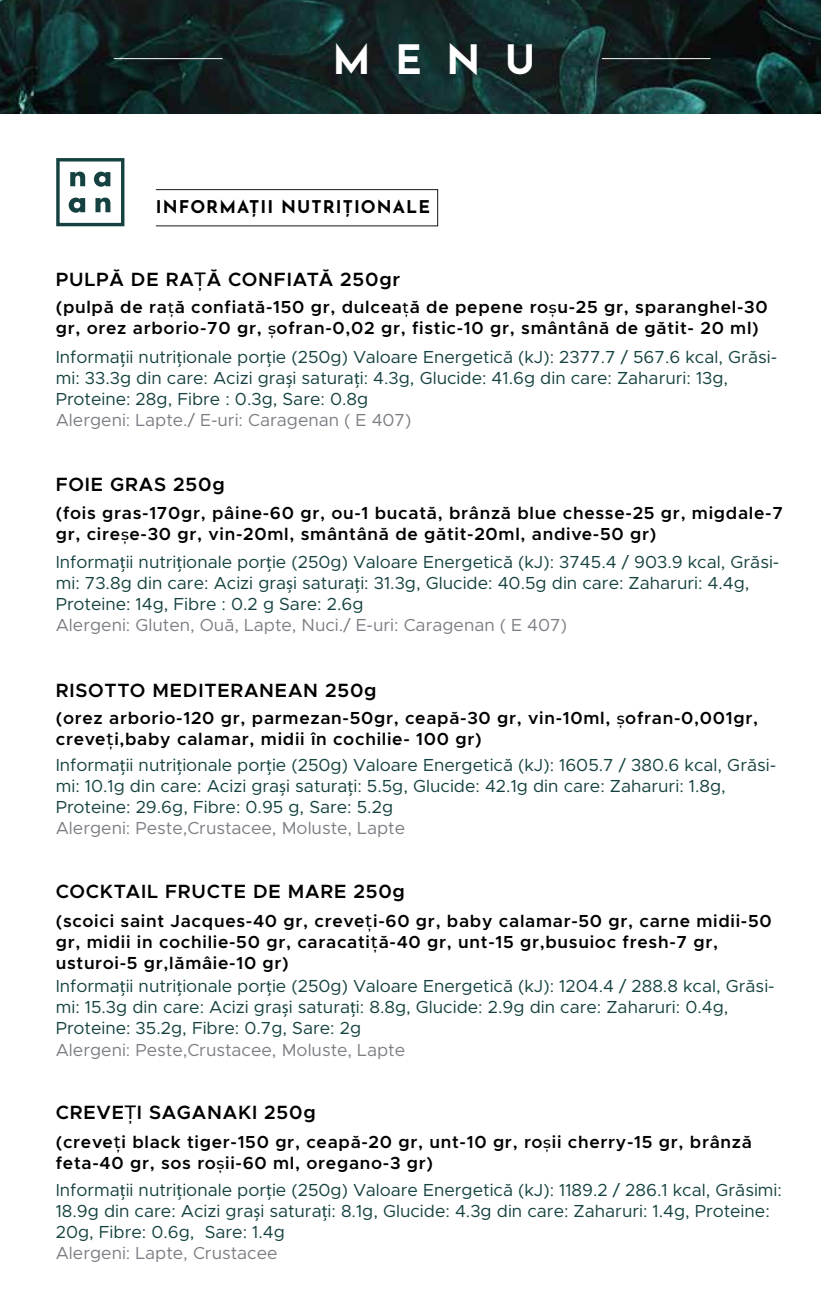
<style>
.page{position:relative;width:821px;height:1312px;background:#fff}
.page>*{position:absolute;margin:0;border:0;box-sizing:border-box;transform-origin:0 0}
.t1{font:700 40.43px "Josefin Sans";color:#fff}
.t2{font:600 19.25px "Metropolis";letter-spacing:.04em;color:#000}
.t3{font:17.5px/21px "Metropolis";color:#154240}
.t4{font:600 17.5px/21px "Metropolis";letter-spacing:.04em;color:#000}
.t5{font:17.5px "Metropolis";color:#7b7e84}
.t6{font:700 17.5px "Josefin Sans";letter-spacing:.06em;color:#000}
.s1{font-family:"Montserrat";font-weight:100}
.s2{font-family:"Montserrat";font-weight:100;font-size:15.75px}
.s3{font-family:"Myriad Pro"}
</style>
<div class="page">
<img style="left:0;top:0;width:820px;height:114px">
<div style="left:156px;top:189px;width:282px;height:37px;border:1px solid #171819"></div>
<hr style="left:601px;top:58px;width:109px;height:1px;background:#fff">
<hr style="left:114px;top:58px;width:108px;height:1px;background:#fff">
<svg style="left:56px;top:158px;width:68px;height:68px"></svg>
<h1 class="t1" style="left:332px;top:30px;width:204px">MENU</h1>
<p class="t6" style="left:156px;top:194px;width:275px">INFORMAȚII NUTRIȚIONALE</p>
<p class="t2" style="left:56px;top:267px;width:346px">PULPĂ DE RA<span class="s1">Ț</span>Ă CONFIATĂ 250gr</p>
<p class="t4" style="left:56px;top:297px;width:713px">(pulpă de ra<span class="s2">ț</span>ă confiată-150 gr, dulcea<span class="s2">ț</span>ă de pepene ro<span class="s2">ș</span>u-25 gr, sparanghel-30 gr, orez arborio-70 gr, <span class="s2">ș</span>ofran-0,02 gr, fistic-10 gr, smântână de gătit- 20 ml)</p>
<p class="t3" style="left:56px;top:346px;width:722px">Informa<span class="s3">ț</span>ii nutri<span class="s3">ț</span>ionale por<span class="s3">ț</span>ie (250g) Valoare Energetică (kJ): 2377.7 / 567.6 kcal, Grăsi&shy;mi: 33.3g din care: Acizi gra<span class="s3">ș</span>i satura<span class="s3">ț</span>i: 4.3g, Glucide: 41.6g din care: Zaharuri: 13g,<br>Proteine: 28g, Fibre : 0.3g, Sare: 0.8g</p>
<p class="t5" style="left:56px;top:409px;width:357px">Alergeni: Lapte./ E-uri: Caragenan ( E 407)</p>
<p class="t2" style="left:56px;top:472px;width:170px">FOIE GRAS 250g</p>
<p class="t4" style="left:56px;top:502px;width:728px">(fois gras-170gr, pâine-60 gr, ou-1 bucată, brânză blue chesse-25 gr, migdale-7 gr, cire<span class="s2">ș</span>e-30 gr, vin-20ml, smântână de gătit-20ml, andive-50 gr)</p>
<p class="t3" style="left:56px;top:551px;width:725px">Informa<span class="s3">ț</span>ii nutri<span class="s3">ț</span>ionale por<span class="s3">ț</span>ie (250g) Valoare Energetică (kJ): 3745.4 / 903.9 kcal, Grăsi&shy;mi: 73.8g din care: Acizi gra<span class="s3">ș</span>i satura<span class="s3">ț</span>i: 31.3g, Glucide: 40.5g din care: Zaharuri: 4.4g,<br>Proteine: 14g, Fibre : 0.2 g Sare: 2.6g</p>
<p class="t5" style="left:56px;top:614px;width:512px">Alergeni: Gluten, Ouă, Lapte, Nuci./ E-uri: Caragenan ( E 407)</p>
<p class="t2" style="left:56px;top:677px;width:322px">RISOTTO MEDITERANEAN 250g</p>
<p class="t4" style="left:56px;top:707px;width:703px">(orez arborio-120 gr, parmezan-50gr, ceapă-30 gr, vin-10ml, <span class="s2">ș</span>ofran-0,001gr, creve<span class="s1">ț</span>i,baby calamar, midii în cochilie- 100 gr)</p>
<p class="t3" style="left:56px;top:754px;width:721px">Informa<span class="s3">ț</span>ii nutri<span class="s3">ț</span>ionale por<span class="s3">ț</span>ie (250g) Valoare Energetică (kJ): 1605.7 / 380.6 kcal, Grăsi&shy;mi: 10.1g din care: Acizi gra<span class="s3">ș</span>i satura<span class="s3">ț</span>i: 5.5g, Glucide: 42.1g din care: Zaharuri: 1.8g,<br>Proteine: 29.6g, Fibre: 0.95 g, Sare: 5.2g</p>
<p class="t5" style="left:56px;top:817px;width:351px">Alergeni: Peste,Crustacee, Moluste, Lapte</p>
<p class="t2" style="left:56px;top:879px;width:351px">COCKTAIL FRUCTE DE MARE 250g</p>
<p class="t4" style="left:56px;top:909px;width:717px">(scoici saint Jacques-40 gr, creve<span class="s1">ț</span>i-60 gr, baby calamar-50 gr, carne midii-50 gr, midii in cochilie-50 gr, caracati<span class="s1">ț</span>ă-40 gr, unt-15 gr,busuioc fresh-7 gr, usturoi-5 gr,lămâie-10 gr)</p>
<p class="t3" style="left:56px;top:975px;width:720px">Informa<span class="s3">ț</span>ii nutri<span class="s3">ț</span>ionale por<span class="s3">ț</span>ie (250g) Valoare Energetică (kJ): 1204.4 / 288.8 kcal, Grăsi&shy;mi: 15.3g din care: Acizi gra<span class="s3">ș</span>i satura<span class="s3">ț</span>i: 8.8g, Glucide: 2.9g din care: Zaharuri: 0.4g,<br>Proteine: 35.2g, Fibre: 0.7g, Sare: 2g</p>
<p class="t5" style="left:56px;top:1038px;width:351px">Alergeni: Peste,Crustacee, Moluste, Lapte</p>
<p class="t2" style="left:56px;top:1100px;width:261px">CREVE<span class="s1">Ț</span>I SAGANAKI 250g</p>
<p class="t4" style="left:56px;top:1130px;width:697px">(creve<span class="s1">ț</span>i black tiger-150 gr, ceapă-20 gr, unt-10 gr, ro<span class="s2">ș</span>ii cherry-15 gr, brânză feta-40 gr, sos ro<span class="s2">ș</span>ii-60 ml, oregano-3 gr)</p>
<p class="t3" style="left:56px;top:1179px;width:727px">Informa<span class="s3">ț</span>ii nutri<span class="s3">ț</span>ionale por<span class="s3">ț</span>ie (250g) Valoare Energetică (kJ): 1189.2 / 286.1 kcal, Grăsimi:<br>18.9g din care: Acizi gra<span class="s3">ș</span>i satura<span class="s3">ț</span>i: 8.1g, Glucide: 4.3g din care: Zaharuri: 1.4g, Proteine:<br>20g, Fibre: 0.6g, Sare: 1.4g</p>
<p class="t5" style="left:56px;top:1241px;width:223px">Alergeni: Lapte, Crustacee</p>
</div>
